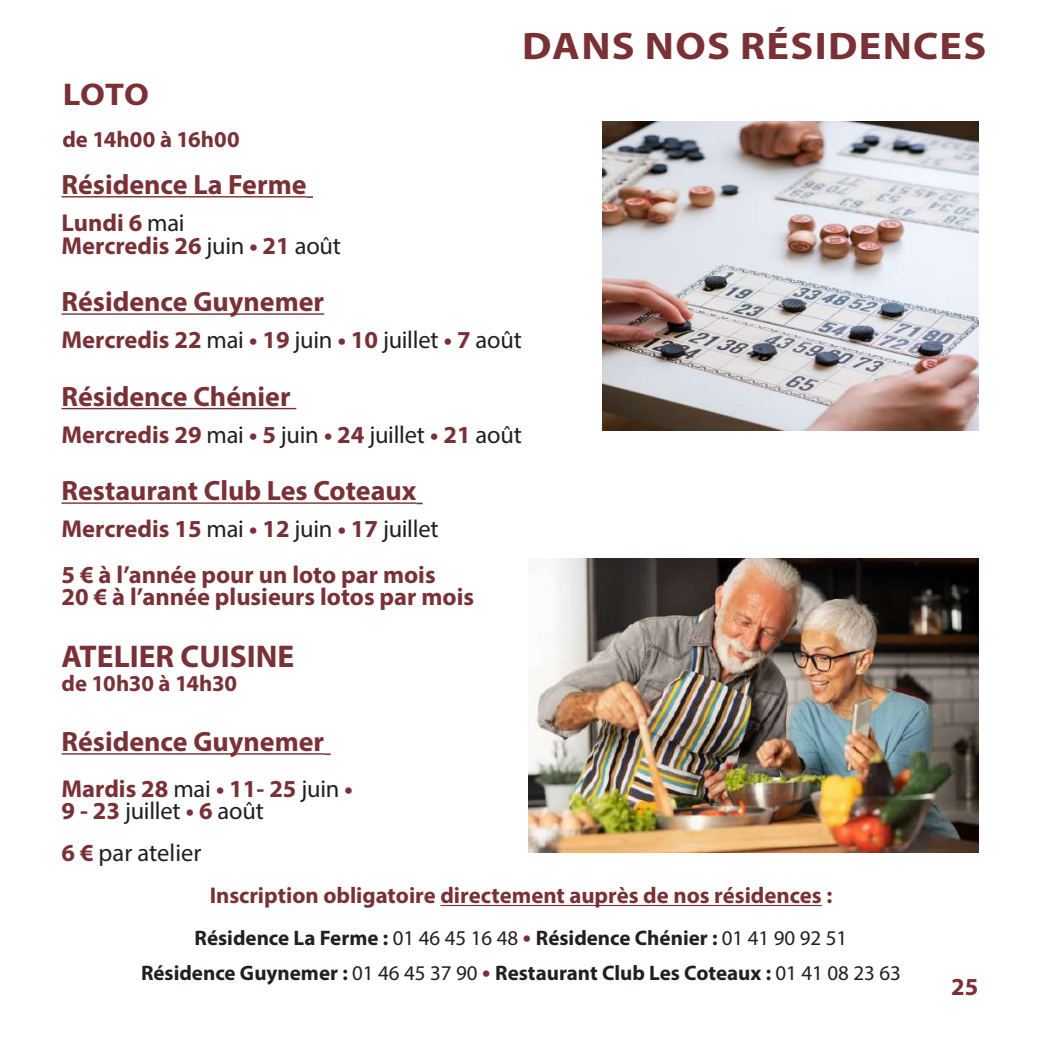
<style>
.page{position:relative;width:1042px;height:1042px;background:#fff}
.page>*{position:absolute;margin:0;border:0;box-sizing:border-box;transform-origin:0 0}
.t1{font:700 38.5px "Myriad Pro";letter-spacing:.03em;color:#793136;scale:1.1 1}
.t2{font:700 31.5px "Myriad Pro";color:#793136}
.t3{font:700 31.5px "Myriad Pro";color:#793136;scale:1.1 1}
.t4{font:700 28px "Myriad Pro";color:#793136}
.t5{font:700 24.5px/22.8px "Myriad Pro";color:#793136}
.t6{font:24.5px "Myriad Pro";color:#231f20}
.t7{font:700 22.75px "Myriad Pro";color:#793136}
.t8{font:700 21px/35px "Myriad Pro";color:#231f20;text-align:center}
.s1{font-weight:400;color:#231f20}
.s2{font-weight:700;color:#793136}
.s3{font-weight:400}
.s4{font-size:24.5px;color:#793136}
</style>
<div class="page">
<hr style="left:440px;top:905px;width:382px;height:1px;background:#793136">
<img style="left:603px;top:121px;width:375px;height:309px">
<hr style="left:62px;top:196px;width:245px;height:1px;background:#793136">
<svg style="left:307px;top:196px;width:6px;height:2px"></svg>
<hr style="left:62px;top:313px;width:262px;height:2px;background:#793136">
<hr style="left:62px;top:408px;width:234px;height:1px;background:#793136">
<hr style="left:62px;top:502px;width:354px;height:2px;background:#793136">
<hr style="left:62px;top:753px;width:262px;height:1px;background:#793136">
<svg style="left:324px;top:753px;width:7px;height:2px"></svg>
<img style="left:528px;top:558px;width:450px;height:294px">
<h1 class="t1" style="left:522px;top:21px;width:423px">DANS NOS RÉSIDENCES</h1>
<p class="t3" style="left:63px;top:74px;width:80px">LOTO</p>
<p class="t7" style="left:62px;top:125px;width:179px">de 14h00 à 16h00</p>
<p class="t4" style="left:62px;top:166px;width:247px">Résidence La Ferme</p>
<p class="t5" style="left:62px;top:210px;width:281px">Lundi 6 <span class="s1">mai<br></span>Mercredis 26 <span class="s1">juin</span> • 21 <span class="s1">août</span></p>
<p class="t4" style="left:62px;top:283px;width:264px">Résidence Guynemer</p>
<p class="t5" style="left:62px;top:328px;width:462px">Mercredis 22 <span class="s1">mai</span> • 19 <span class="s1">juin</span> • 10 <span class="s1">juillet</span> • 7 <span class="s1">août</span></p>
<p class="t4" style="left:62px;top:378px;width:231px">Résidence Chénier</p>
<p class="t5" style="left:62px;top:422px;width:462px">Mercredis 29 <span class="s1">mai</span> • 5 <span class="s1">juin</span> • 24 <span class="s1">juillet</span> • 21 <span class="s1">août</span></p>
<p class="t4" style="left:62px;top:472px;width:356px">Restaurant Club Les Coteaux</p>
<p class="t5" style="left:62px;top:505px;width:379px;line-height:45.5px">Mercredis 15 <span class="s1">mai</span> • 12 <span class="s1">juin</span> • 17 <span class="s1">juillet<br></span>5 € à l’année pour un loto par mois</p>
<p class="t5" style="left:62px;top:585px;width:414px">20 € à l’année plusieurs lotos par mois</p>
<p class="t2" style="left:62px;top:635px;width:234px">ATELIER CUISINE</p>
<p class="t7" style="left:62px;top:669px;width:177px">de 10h30 à 14h30</p>
<p class="t4" style="left:62px;top:723px;width:264px">Résidence Guynemer</p>
<p class="t5" style="left:62px;top:776px;width:293px">Mardis 28 <span class="s1">mai</span> • 11- 25 <span class="s1">juin</span> •<br>9 - 23 <span class="s1">juillet</span> • 6 <span class="s1">août</span></p>
<p class="t6" style="left:62px;top:838px;width:141px"><span class="s2">6 €</span> par atelier</p>
<p class="t7" style="left:210px;top:881px;width:624px">Inscription obligatoire directement auprès de nos résidences :</p>
<p class="t8" style="left:141px;top:920px;width:761px">Résidence La Ferme : <span class="s3">01 46 45 16 48</span> <span class="s4">•</span> Résidence Chénier : <span class="s3">01 41 90 92 51<br></span>Résidence Guynemer : <span class="s3">01 46 45 37 90</span> <span class="s4">•</span> Restaurant Club Les Coteaux : <span class="s3">01 41 08 23 63</span></p>
<p class="t5" style="left:951px;top:974px;width:29px">25</p>
</div>
